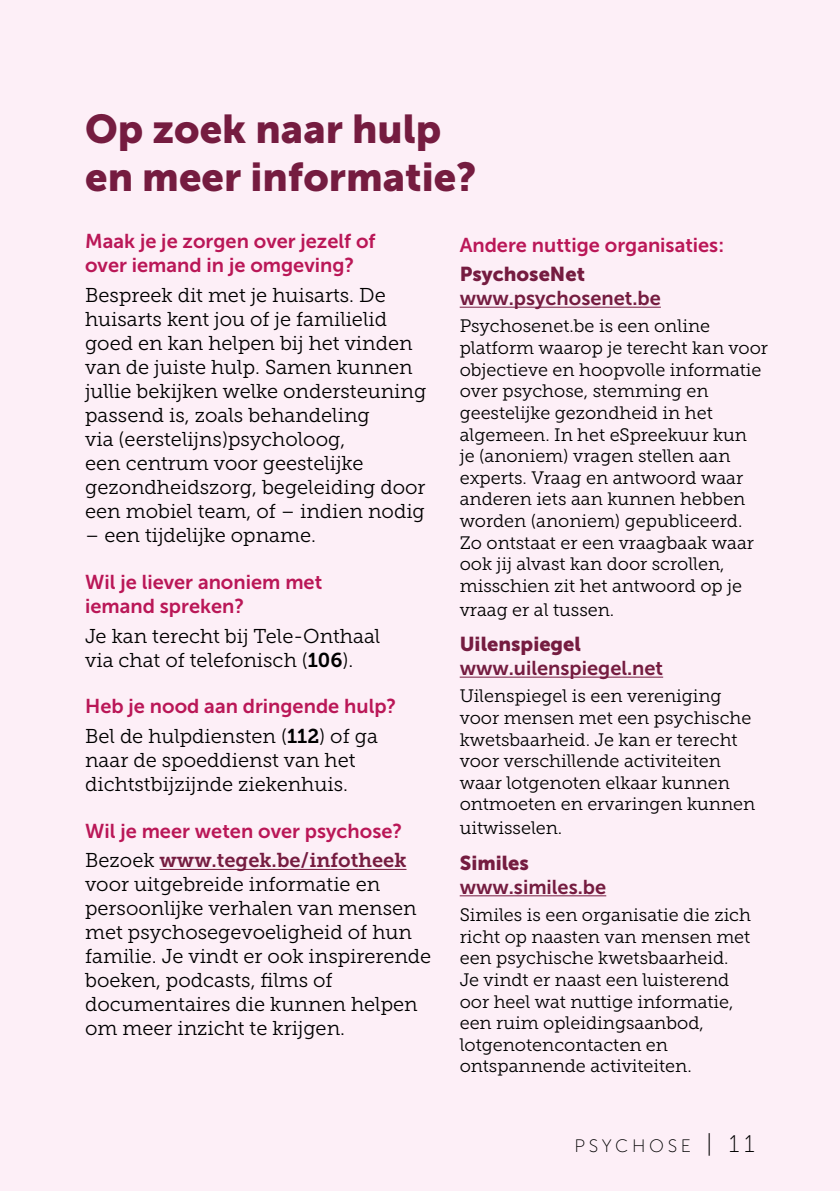
<style>
.page{position:relative;width:840px;height:1191px;background:#fff}
.page>*{position:absolute;margin:0;border:0;box-sizing:border-box;transform-origin:0 0}
.t1{font:40px/48px "Museo Sans 900";color:#751c40}
.t2{font:20px/24px "Museo Slab 300";color:#000}
.t3{font:20px/24px "Museo Sans 700";color:#ba1757}
.t4{font:20px "Museo Sans 700";color:#751c40}
.t5{font:20px "Museo Sans 900";color:#751c40}
.t6{font:20px "Museo Slab 700";color:#751c40}
.t7{font:18px/21.6px "Museo Slab 300";color:#000}
.t8{font:18px "Museo Sans 100";letter-spacing:.2em;color:#000}
.s1{font-family:"Museo Slab 700"}
.s2{font-family:"Museo Slab 300";color:#000}
.s3{font-size:24px}
</style>
<div class="page">
<div style="left:0;top:0;width:839px;height:1191px;background:#fdeff7"></div>
<hr style="left:159px;top:869px;width:247px;height:1px;background:#751c40">
<hr style="left:459px;top:307px;width:201px;height:1px;background:#751c40">
<hr style="left:459px;top:676px;width:203px;height:1px;background:#751c40">
<hr style="left:459px;top:895px;width:147px;height:1px;background:#751c40">
<h1 class="t1" style="left:85px;top:105px;width:392px">Op zoek naar hulp en meer informatie?</h1>
<p class="t3" style="left:85px;top:229px;width:292px">Maak je je zorgen over jezelf of over iemand in je omgeving?</p>
<p class="t2" style="left:85px;top:283px;width:342px">Bespreek dit met je huisarts. De huisarts kent jou of je familielid goed en kan helpen bij het vinden van de juiste hulp. Samen kunnen jullie bekijken welke ondersteuning passend is, zoals behandeling<br>via (eerstelijns)psycholoog,<br>een centrum voor geestelijke gezondheidszorg, begeleiding door een mobiel team, of – indien nodig</p>
<p class="t2" style="left:85px;top:523px;width:232px">– een tijdelijke opname.</p>
<p class="t3" style="left:85px;top:570px;width:238px">Wil je liever anoniem met iemand spreken?</p>
<p class="t2" style="left:85px;top:624px;width:296px">Je kan terecht bij Tele-Onthaal via chat of telefonisch (<span class="s1">106</span>).</p>
<p class="t3" style="left:85px;top:694px;width:312px">Heb je nood aan dringende hulp?</p>
<p class="t2" style="left:85px;top:724px;width:294px">Bel de hulpdiensten (<span class="s1">112</span>) of ga naar de spoeddienst van het dichtstbijzijnde ziekenhuis.</p>
<p class="t3" style="left:85px;top:818px;width:318px">Wil je meer weten over psychose?</p>
<p class="t6" style="left:85px;top:849px;width:323px"><span class="s2">Bezoek</span> www.tegek.be/infotheek</p>
<p class="t2" style="left:85px;top:872px;width:347px">voor uitgebreide informatie en persoonlijke verhalen van mensen met psychosegevoeligheid of hun familie. Je vindt er ook inspirerende boeken, podcasts, films of documentaires die kunnen helpen om meer inzicht te krijgen.</p>
<p class="t3" style="left:459px;top:232px;width:266px">Andere nuttige organisaties:</p>
<p class="t5" style="left:459px;top:263px;width:127px">PsychoseNet</p>
<p class="t4" style="left:459px;top:287px;width:202px">www.psychosenet.be</p>
<p class="t7" style="left:459px;top:315px;width:310px">Psychosenet.be is een online platform waarop je terecht kan voor objectieve en hoopvolle informatie over psychose, stemming en geestelijke gezondheid in het algemeen. In het eSpreekuur kun<br>je (anoniem) vragen stellen aan experts. Vraag en antwoord waar anderen iets aan kunnen hebben worden (anoniem) gepubliceerd.<br>Zo ontstaat er een vraagbaak waar ook jij alvast kan door scrollen, misschien zit het antwoord op je</p>
<p class="t7" style="left:459px;top:599px;width:156px">vraag er al tussen.</p>
<p class="t5" style="left:459px;top:633px;width:123px">Uilenspiegel</p>
<p class="t4" style="left:459px;top:657px;width:205px">www.uilenspiegel.net</p>
<p class="t7" style="left:459px;top:685px;width:297px">Uilenspiegel is een vereniging voor mensen met een psychische kwetsbaarheid. Je kan er terecht voor verschillende activiteiten waar lotgenoten elkaar kunnen ontmoeten en ervaringen kunnen</p>
<p class="t7" style="left:459px;top:817px;width:104px">uitwisselen.</p>
<p class="t5" style="left:459px;top:851px;width:71px">Similes</p>
<p class="t4" style="left:459px;top:875px;width:148px">www.similes.be</p>
<p class="t7" style="left:459px;top:904px;width:292px">Similes is een organisatie die zich richt op naasten van mensen met een psychische kwetsbaarheid.<br>Je vindt er naast een luisterend oor heel wat nuttige informatie, een ruim opleidingsaanbod, lotgenotencontacten en ontspannende activiteiten.</p>
<p class="t8" style="left:574px;top:1136px;width:182px">PSYCHOSE <span class="s3">| 11</span></p>
</div>
